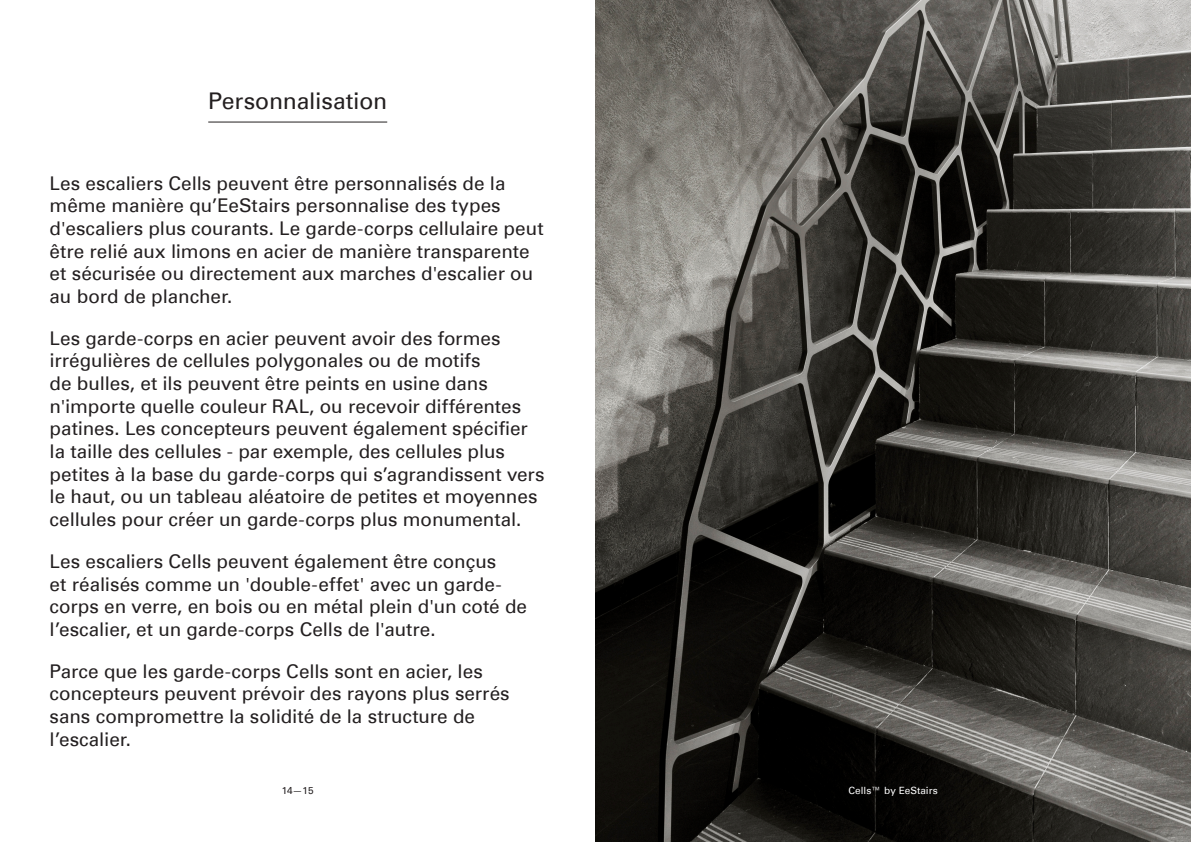
<style>
.page{position:relative;width:1191px;height:842px;background:#fff}
.page>*{position:absolute;margin:0;border:0;box-sizing:border-box;transform-origin:0 0}
.Page_Title{font:23px "Univers Com 55 Roman";letter-spacing:-.01em;color:#231f20}
.Introduction_Text_Light{font:18.9px/22.7px "Univers Com 55 Roman";letter-spacing:-.005em;color:#231f20}
.t1{font:10px "Univers Com 55 Roman";color:#fff}
.Page_Number{font:10px "Univers Com 55 Roman";color:#231f20}
</style>
<div class="page">
<img style="left:595px;top:0;width:596px;height:842px">
<hr style="left:208px;top:122px;width:179px;height:1px;background:#231f20">
<p class="Page_Title" style="left:208px;top:87px;width:180px">Personnalisation</p>
<p class="Introduction_Text_Light" style="left:50px;top:172px;width:495px">Les escaliers Cells peuvent être personnalisés de la même manière qu’EeStairs personnalise des types d'escaliers plus courants. Le garde-corps cellulaire peut être relié aux limons en acier de manière transparente et sécurisée ou directement aux marches d'escalier ou au bord de plancher.</p>
<p class="Introduction_Text_Light" style="left:50px;top:327px;width:496px">Les garde-corps en acier peuvent avoir des formes irrégulières de cellules polygonales ou de motifs<br>de bulles, et ils peuvent être peints en usine dans n'importe quelle couleur RAL, ou recevoir différentes patines. Les concepteurs peuvent également spécifier la taille des cellules - par exemple, des cellules plus petites à la base du garde-corps qui s’agrandissent vers le haut, ou un tableau aléatoire de petites et moyennes cellules pour créer un garde-corps plus monumental.</p>
<p class="Introduction_Text_Light" style="left:50px;top:550px;width:479px">Les escaliers Cells peuvent également être conçus<br>et réalisés comme un 'double-effet' avec un garde&shy;corps en verre, en bois ou en métal plein d'un coté de l’escalier, et un garde-corps Cells de l'autre.</p>
<p class="Introduction_Text_Light" style="left:50px;top:659px;width:461px">Parce que les garde-corps Cells sont en acier, les concepteurs peuvent prévoir des rayons plus serrés sans compromettre la solidité de la structure de l’escalier.</p>
<p class="Page_Number" style="left:282px;top:784px;width:33px">14—15</p>
<p class="t1" style="left:848px;top:784px;width:91px">Cells™ by EeStairs</p>
</div>
